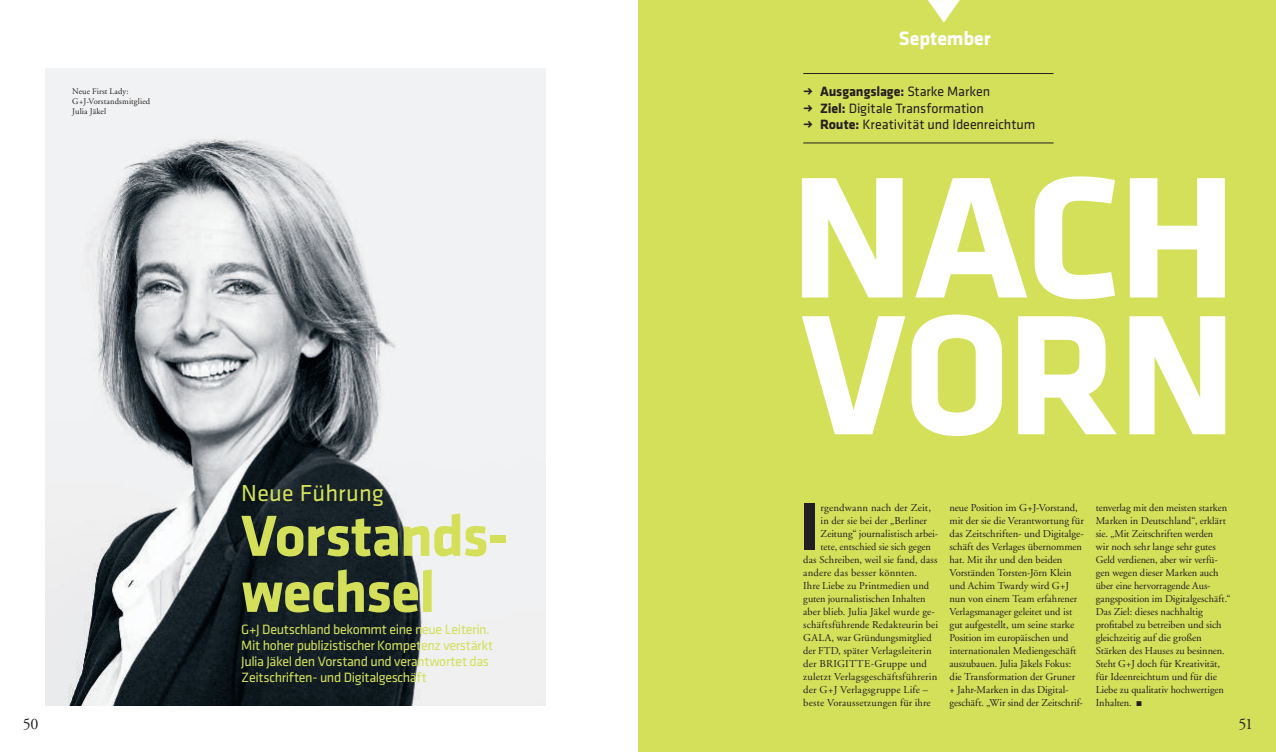
<style>
.page{position:relative;width:1276px;height:752px;background:#fff}
.page>*{position:absolute;margin:0;border:0;box-sizing:border-box;transform-origin:0 0}
.t1{font:700 179px "Klavika";color:#fff}
.t2{font:700 177px "Klavika";color:#fff}
.t3{font:700 69.1px "Klavika";color:#231f20}
.t4{font:700 60px/56px "Klavika";letter-spacing:-.02em;color:#d4e05a}
.t5{font:24px "Klavika";letter-spacing:.01em;color:#d4e05a}
.t6{font:700 20px "Klavika";letter-spacing:-.005em;color:#fff}
.t7{font:16px "Adobe Garamond";color:#231f20}
.t8{font:14px/16px "Klavika";letter-spacing:-.03em;color:#d4e05a}
.t9{font:14px "Klavika";letter-spacing:-.005em;color:#231f20}
.t10{font:700 14px "Klavika";letter-spacing:-.005em;color:#231f20}
.t11{font:10.5px/13px "Adobe Garamond";color:#231f20}
.t12{font:10.5px "Adobe Garamond";letter-spacing:.02em;color:#231f20}
.t13{font:8.5px/9.8px "Adobe Garamond";letter-spacing:.015em;color:#231f20}
.s1{font-weight:400}
.s2{font-weight:700}
</style>
<div class="page">
<img style="left:45px;top:68px;width:501px;height:637px">
<div style="left:638px;top:0;width:638px;height:751px;background:#d4e05a"></div>
<hr style="left:803px;top:73px;width:250px;height:1px;background:#231f20">
<hr style="left:803px;top:143px;width:250px;height:1px;background:#231f20">
<svg style="left:928px;top:0;width:32px;height:23px"></svg>
<p class="t13" style="left:72px;top:87px;width:79px">Neue First Lady:<br>G+J-Vorstandsmitglied<br>Julia Jäkel</p>
<p class="t7" style="left:23px;top:715px;width:17px">50</p>
<p class="t5" style="left:241px;top:479px;width:144px">Neue Führung</p>
<p class="t4" style="left:241px;top:508px;width:268px">Vorstands&shy;wechsel</p>
<p class="t8" style="left:241px;top:621px;width:254px">G+J Deutschland bekommt eine neue Leiterin.<br>Mit hoher publizistischer Kompetenz verstärkt Julia Jäkel den Vorstand und verantwortet das Zeitschriften- und Digitalgeschäft</p>
<p class="t6" style="left:899px;top:28px;width:93px">September</p>
<p class="t10" style="left:803px;top:84px;width:188px">• Ausgangslage: <span class="s1">Starke Marken</span></p>
<p class="t9" style="left:803px;top:100px;width:182px"><span class="s2">• Ziel:</span> Digitale Transformation</p>
<p class="t9" style="left:803px;top:116px;width:234px"><span class="s2">• Route:</span> Kreativität und Ideenreichtum</p>
<p class="t1" style="left:790px;top:140px;width:448px">NACH</p>
<p class="t2" style="left:802px;top:279px;width:436px">VORN</p>
<p class="t3" style="left:799px;top:488px;width:22px">I</p>
<p class="t11" style="left:820px;top:500px;width:112px">rgendwann nach der Zeit,</p>
<p class="t11" style="left:820px;top:513px;width:108px">in der sie bei der „Berliner</p>
<p class="t11" style="left:820px;top:526px;width:119px">Zeitung“ journalistisch arbei-</p>
<p class="t11" style="left:820px;top:539px;width:112px">tete, entschied sie sich gegen</p>
<p class="t11" style="left:803px;top:552px;width:136px">das Schreiben, weil sie fand, dass</p>
<p class="t11" style="left:803px;top:565px;width:116px">andere das besser könnten.</p>
<p class="t11" style="left:803px;top:578px;width:127px">Ihre Liebe zu Printmedien und</p>
<p class="t11" style="left:803px;top:591px;width:124px">guten journalistischen Inhalten</p>
<p class="t11" style="left:803px;top:604px;width:133px">aber blieb. Julia Jäkel wurde ge-</p>
<p class="t11" style="left:803px;top:617px;width:136px">schäftsführende Redakteurin bei</p>
<p class="t11" style="left:803px;top:630px;width:130px">GALA, war Gründungsmitglied</p>
<p class="t11" style="left:803px;top:643px;width:130px">der FTD, später Verlagsleiterin</p>
<p class="t11" style="left:803px;top:656px;width:125px">der BRIGITTE-Gruppe und</p>
<p class="t12" style="left:803px;top:670px;width:136px">zuletzt Verlagsgeschäftsführerin</p>
<p class="t11" style="left:803px;top:682px;width:126px">der G+J Verlagsgruppe Life –</p>
<p class="t11" style="left:803px;top:695px;width:129px">beste Voraussetzungen für ihre</p>
<p class="t11" style="left:949px;top:500px;width:136px">neue Position im G+J-Vorstand, mit der sie die Verantwortung für das Zeitschriften- und Digitalge&shy;schäft des Verlages übernommen hat. Mit ihr und den beiden<br>Vorständen Torsten-Jörn Klein und Achim Twardy wird G+J nun von einem Team erfahrener<br>Verlagsmanager geleitet und ist gut aufgestellt, um seine starke<br>Position im europäischen und internationalen Mediengeschäft auszubauen. Julia Jäkels Fokus: die Transformation der Gruner<br>+ Jahr-Marken in das Digital&shy;geschäft. „Wir sind der Zeitschrif-</p>
<p class="t11" style="left:1095px;top:500px;width:136px">tenverlag mit den meisten starken<br>Marken in Deutschland“, erklärt sie. „Mit Zeitschriften werden<br>wir noch sehr lange sehr gutes<br>Geld verdienen, aber wir verfü&shy;gen wegen dieser Marken auch über eine hervorragende Aus&shy;gangsposition im Digitalgeschäft.“<br>Das Ziel: dieses nachhaltig profitabel zu betreiben und sich gleichzeitig auf die großen<br>Stärken des Hauses zu besinnen.<br>Steht G+J doch für Kreativität, für Ideenreichtum und für die<br>Liebe zu qualitativ hochwertigen<br>Inhalten. ■</p>
<p class="t7" style="left:1238px;top:715px;width:16px">51</p>
</div>
